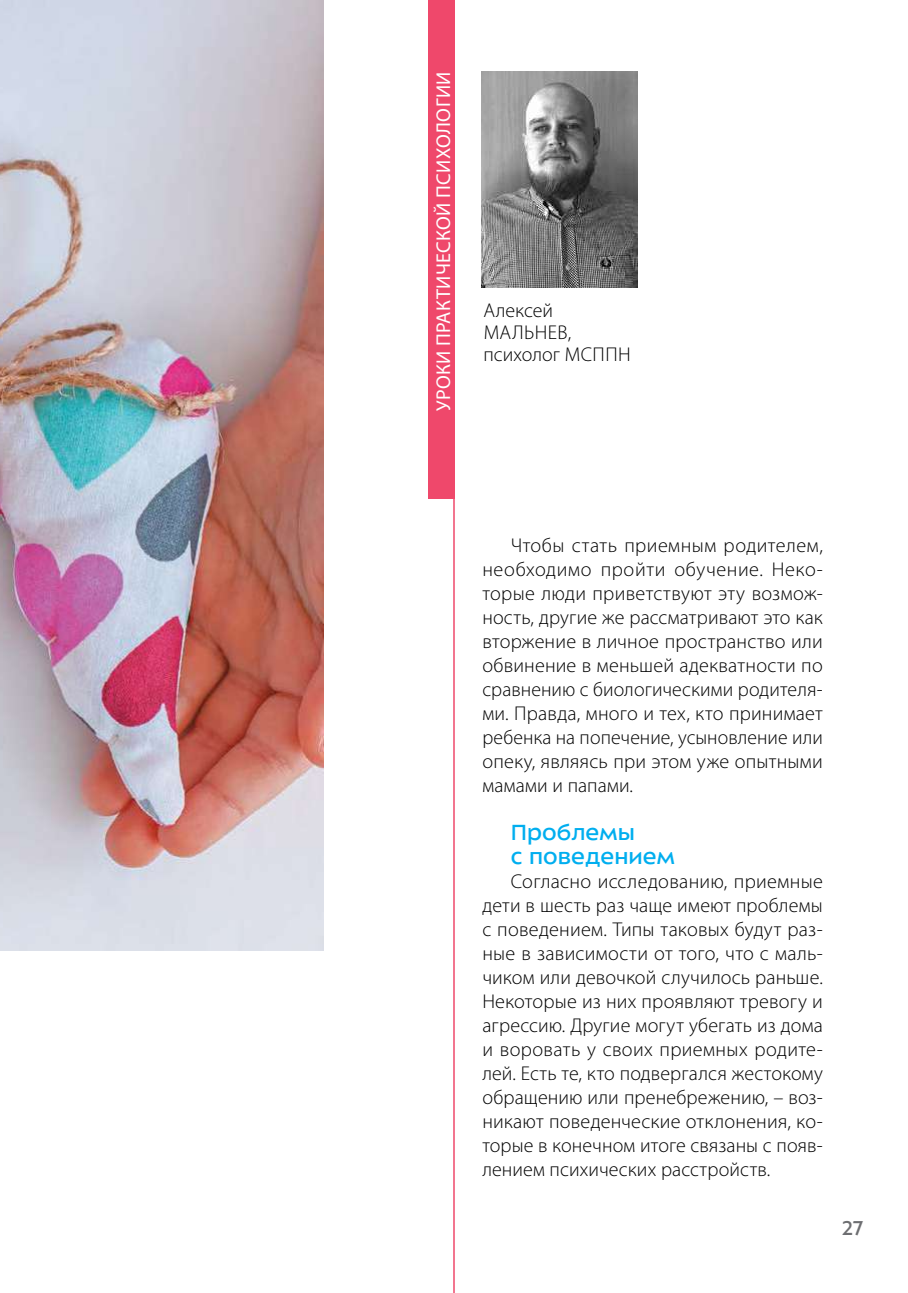
<style>
.page{position:relative;width:908px;height:1293px;background:#fff}
.page>*{position:absolute;margin:0;border:0;box-sizing:border-box;transform-origin:0 0}
.t1{font:24px/24px "ALS Sector";color:#00aeef}
.t2{font:22px "ALS Sector";color:#6d6e71}
.t3{font:300 20px/24px "Myriad Pro";letter-spacing:.005em;color:#000;text-align:justify}
.t4{font:20px "Myriad Pro";letter-spacing:.02em;color:#fff}
</style>
<div class="page">
<div style="left:427px;top:0;width:27px;height:498px;background:#ef486b"></div>
<img style="left:0;top:0;width:323px;height:950px">
<img style="left:481px;top:71px;width:156px;height:216px">
<hr style="left:453px;top:0;width:1px;height:1293px;background:#ef486b">
<p class="t4" style="left:431px;top:411px;width:341px;rotate:-90deg">Уроки практической психологии</p>
<p class="t3" style="left:483px;top:299px;width:149px;line-height:22px;text-align:left">Алексей<br>Мал ьнев, психолог МСППН</p>
<p class="t3" style="left:482px;top:533px;width:342px;text-indent:28px">Чтобы стать приемным родителем, необходимо пройти обучение. Неко&shy;торые люди приветствуют эту возмож&shy;ность, другие же рассматривают это как вторжение в личное пространство или обвинение в меньшей адекватности по сравнению с биологическими родителя&shy;ми. Правда, много и тех, кто принимает ребенка на попечение, усыновление или опеку, являясь при этом уже опытными мамами и папами.</p>
<p class="t1" style="left:510px;top:820px;width:166px">Проблемы<br>с поведением</p>
<p class="t3" style="left:482px;top:869px;width:342px;text-indent:28px">Согласно исследованию, приемные дети в шесть раз чаще имеют проблемы с поведением. Типы таковых будут раз&shy;ные в зависимости от того, что с маль&shy;чиком или девочкой случилось раньше.<br>Некоторые из них проявляют тревогу и агрессию. Другие могут убегать из дома и воровать у своих приемных родите&shy;лей. Есть те, кто подвергался жестокому обращению или пренебрежению, – воз&shy;никают поведенческие отклонения, ко&shy;торые в конечном итоге связаны с появ&shy;лением психических расстройств.</p>
<p class="t2" style="left:842px;top:1217px;width:22px">27</p>
</div>
